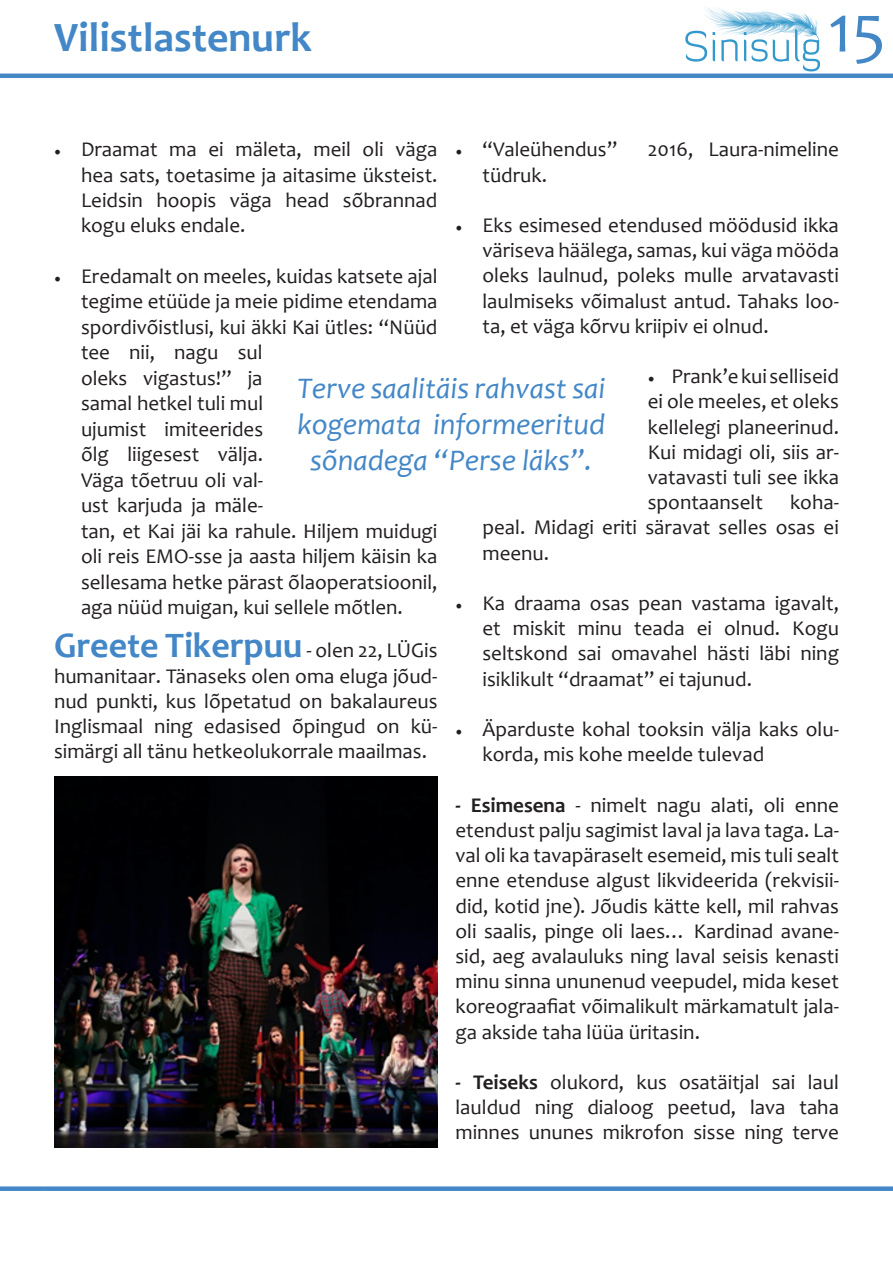
<style>
.page{position:relative;width:893px;height:1263px;background:#fff}
.page>*{position:absolute;margin:0;border:0;box-sizing:border-box;transform-origin:0 0}
.t1{font:69px "Candara";color:#4387c7}
.t2{font:700 42px "Candara";color:#4387c7}
.t3{font:700 36px "Candara";color:#4387c7}
.t4{font:italic 30px/36px "Candara";color:#4387c7;text-align:center}
.t5{font:21px/25.2px "Candara";color:#231f20;text-align:justify}
.s1{font-family:"Minion Pro";font-size:18px}
.s2{font-weight:400;font-size:21px;color:#231f20}
.s3{font-weight:700}
</style>
<div class="page">
<hr style="left:0;top:74px;width:893px;height:4px;background:#4387c7">
<div style="left:0;top:1186px;width:44px;height:5px;background:#4387c7"></div>
<div style="left:44px;top:1186px;width:849px;height:5px;background:#4387c7"></div>
<img style="left:685px;top:7px;width:136px;height:65px">
<img style="left:54px;top:776px;width:383px;height:371px">
<p class="t2" style="left:54px;top:11px;width:259px">Vilistlastenurk</p>
<h1 class="t1" style="left:828px;top:-14px;width:60px">15</h1>
<p class="t5" style="left:455px;top:137px;width:163px"><span class="s1">•</span> “Valeühendus”</p>
<p class="t5" style="left:648px;top:137px;width:193px">2016, Laura-nimeline</p>
<p class="t5" style="left:482px;top:162px;width:66px">tüdruk.</p>
<p class="t5" style="left:482px;top:212px;width:358px;text-indent:-27px"><span class="s1">•</span> Eks esimesed etendused möödusid ikka väriseva häälega, samas, kui väga mööda oleks laulnud, poleks mulle arvatavasti laulmiseks võimalust antud. Tahaks loo&shy;ta, et väga kõrvu kriipiv ei olnud.</p>
<p class="t5" style="left:648px;top:364px;width:193px"><span class="s1">•</span> Prank’e kui selliseid ei ole meeles, et oleks kellelegi planeerinud.<br>Kui midagi oli, siis ar&shy;vatavasti tuli see ikka spontaanselt</p>
<p class="t5" style="left:81px;top:137px;width:358px;text-indent:-27px"><span class="s1">•</span> Draamat ma ei mäleta, meil oli väga hea sats, toetasime ja aitasime üksteist.<br>Leidsin hoopis väga head sõbrannad kogu eluks endale.</p>
<p class="t5" style="left:81px;top:263px;width:358px;text-align:left;text-indent:-27px"><span class="s1">•</span> Eredamalt on meeles, kuidas katsete ajal tegime etüüde ja meie pidime etendama spordivõistlusi, kui äkki Kai ütles: “Nüüd tee nii, nagu sul<br>oleks vigastus!” ja<br>samal hetkel tuli mul<br>ujumist imiteerides<br>õlg liigesest välja.<br>Väga tõetruu oli val-<br>ust karjuda ja mäle-<br>tan, et Kai jäi ka rahule. Hiljem muidugi oli reis EMO-sse ja aasta hiljem käisin ka sellesama hetke pärast õlaoperatsioonil, aga nüüd muigan, kui sellele mõtlen.</p>
<p class="t3" style="left:54px;top:623px;width:385px">Greete Tikerpuu <span class="s2">- olen 22, LÜGis</span></p>
<p class="t5" style="left:54px;top:663px;width:385px">humanitaar. Tänaseks olen oma eluga jõud&shy;nud punkti, kus lõpetatud on bakalaureus Inglismaal ning edasised õpingud on kü&shy;simärgi all tänu hetkeolukorrale maailmas.</p>
<p class="t4" style="left:297px;top:370px;width:310px">Terve saalitäis rahvast sai kogemata informeeritud sõnadega “Perse läks”.</p>
<p class="t5" style="left:482px;top:490px;width:358px;text-indent:307px">koha&shy;peal. Midagi eriti säravat selles osas ei meenu.</p>
<p class="t5" style="left:482px;top:590px;width:358px;text-indent:-27px"><span class="s1">•</span> Ka draama osas pean vastama igavalt, et miskit minu teada ei olnud. Kogu seltskond sai omavahel hästi läbi ning isiklikult “draamat” ei tajunud.</p>
<p class="t5" style="left:482px;top:716px;width:358px;text-indent:-27px"><span class="s1">•</span> Äparduste kohal tooksin välja kaks olu&shy;korda, mis kohe meelde tulevad</p>
<p class="t5" style="left:455px;top:792px;width:385px"><span class="s3">- Esimesena</span> - nimelt nagu alati, oli enne etendust palju sagimist laval ja lava taga. La&shy;val oli ka tavapäraselt esemeid, mis tuli sealt enne etenduse algust likvideerida (rekvisii&shy;did, kotid jne). Jõudis kätte kell, mil rahvas oli saalis, pinge oli laes… Kardinad avane&shy;sid, aeg avalauluks ning laval seisis kenasti minu sinna ununenud veepudel, mida keset koreograafiat võimalikult märkamatult jala&shy;ga akside taha lüüa üritasin.</p>
<p class="t5" style="left:455px;top:1069px;width:385px"><span class="s3">- Teiseks</span> olukord, kus osatäitjal sai laul lauldud ning dialoog peetud, lava taha minnes ununes mikrofon sisse ning terve</p>
</div>
